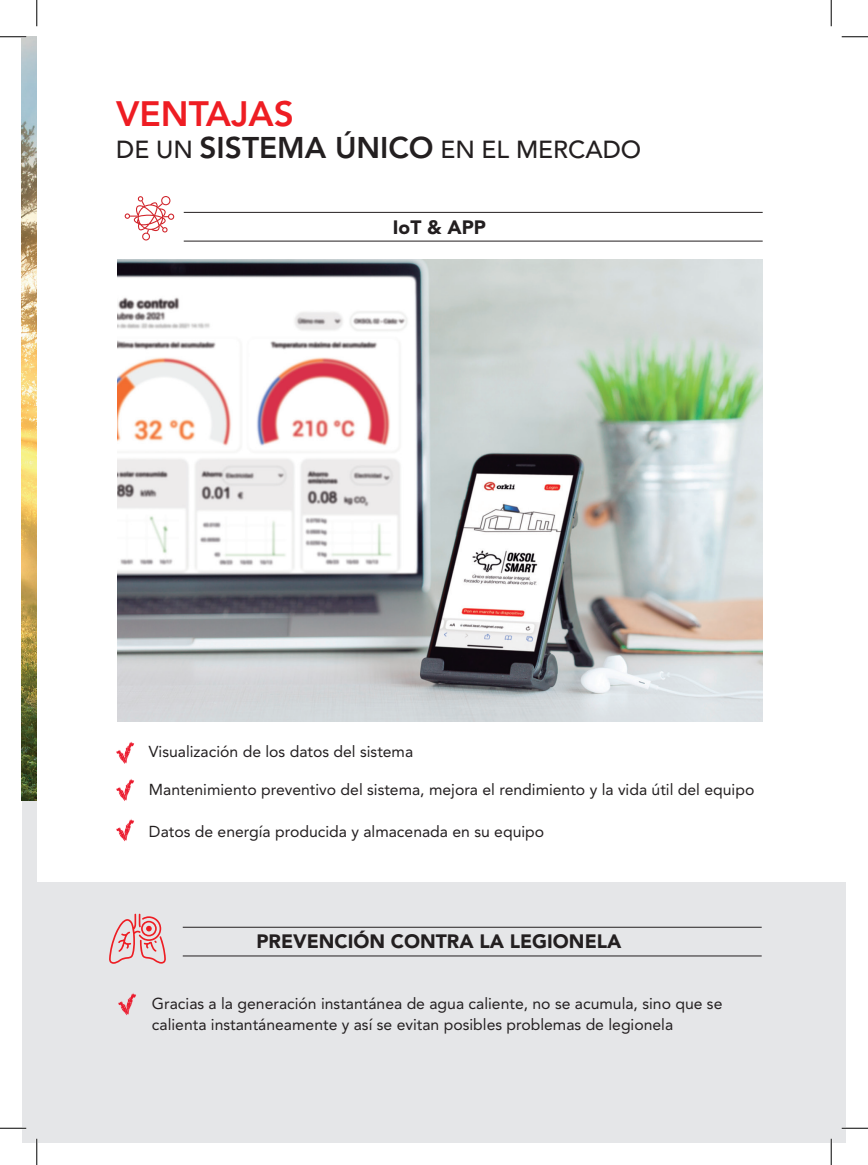
<style>
.page{position:relative;width:868px;height:1165px;background:#fff}
.page>*{position:absolute;margin:0;border:0;box-sizing:border-box;transform-origin:0 0}
.t1{font:800 35px "Avenir LT Std";color:#ee1d23}
.t2{font:500 24.5px "Avenir LT Std";color:#231f20}
.t3{font:900 19.25px "Avenir LT Std";color:#231f20}
.t4{font:15.75px/21px "Avenir LT Std";color:#231f20}
.s1{font-weight:800;font-size:29.75px}
</style>
<div class="page">
<div style="left:22px;top:801px;width:15px;height:342px;background:#e5e6e8"></div>
<img style="left:22px;top:37px;width:15px;height:764px">
<svg style="left:125px;top:196px;width:49px;height:44px"></svg>
<img style="left:117px;top:259px;width:645px;height:462px">
<hr style="left:184px;top:212px;width:578px;height:1px;background:#231f20">
<hr style="left:184px;top:241px;width:578px;height:1px;background:#231f20">
<svg style="left:116px;top:819px;width:18px;height:22px"></svg>
<svg style="left:116px;top:779px;width:18px;height:22px"></svg>
<svg style="left:116px;top:741px;width:18px;height:23px"></svg>
<div style="left:37px;top:883px;width:808px;height:260px;background:#e5e6e8"></div>
<svg style="left:118px;top:993px;width:18px;height:22px"></svg>
<svg style="left:109px;top:914px;width:57px;height:50px"></svg>
<hr style="left:183px;top:927px;width:578px;height:1px;background:#231f20">
<hr style="left:183px;top:955px;width:578px;height:1px;background:#231f20">
<hr style="left:0;top:36px;width:26px;height:2px;background:#fff">
<hr style="left:0;top:1127px;width:26px;height:2px;background:#fff">
<hr style="left:841px;top:1127px;width:26px;height:2px;background:#fff">
<hr style="left:36px;top:1139px;width:2px;height:26px;background:#fff">
<hr style="left:829px;top:1139px;width:3px;height:26px;background:#fff">
<svg style="left:0;top:36px;width:26px;height:1px"></svg>
<svg style="left:841px;top:36px;width:26px;height:1px"></svg>
<svg style="left:0;top:1128px;width:26px;height:1px"></svg>
<svg style="left:841px;top:1128px;width:26px;height:1px"></svg>
<svg style="left:36px;top:0;width:1px;height:26px"></svg>
<svg style="left:36px;top:1139px;width:1px;height:26px"></svg>
<svg style="left:830px;top:0;width:1px;height:26px"></svg>
<svg style="left:830px;top:1139px;width:1px;height:26px"></svg>
<h1 class="t1" style="left:116px;top:93px;width:179px">VENTAJAS</h1>
<h2 class="t2" style="left:116px;top:135px;width:526px">DE UN <span class="s1">SISTEMA ÚNICO</span> EN EL MERCADO</h2>
<p class="t3" style="left:393px;top:216px;width:95px">IoT &amp; APP</p>
<p class="t4" style="left:149px;top:741px;width:266px">Visualización de los datos del sistema</p>
<p class="t4" style="left:149px;top:779px;width:606px">Mantenimiento preventivo del sistema, mejora el rendimiento y la vida útil del equipo</p>
<p class="t4" style="left:149px;top:821px;width:396px">Datos de energía producida y almacenada en su equipo</p>
<p class="t3" style="left:256px;top:929px;width:366px">PREVENCIÓN CONTRA LA LEGIONELA</p>
<p class="t4" style="left:152px;top:993px;width:571px">Gracias a la generación instantánea de agua caliente, no se acumula, sino que se calienta instantáneamente y así se evitan posibles problemas de legionela</p>
</div>
